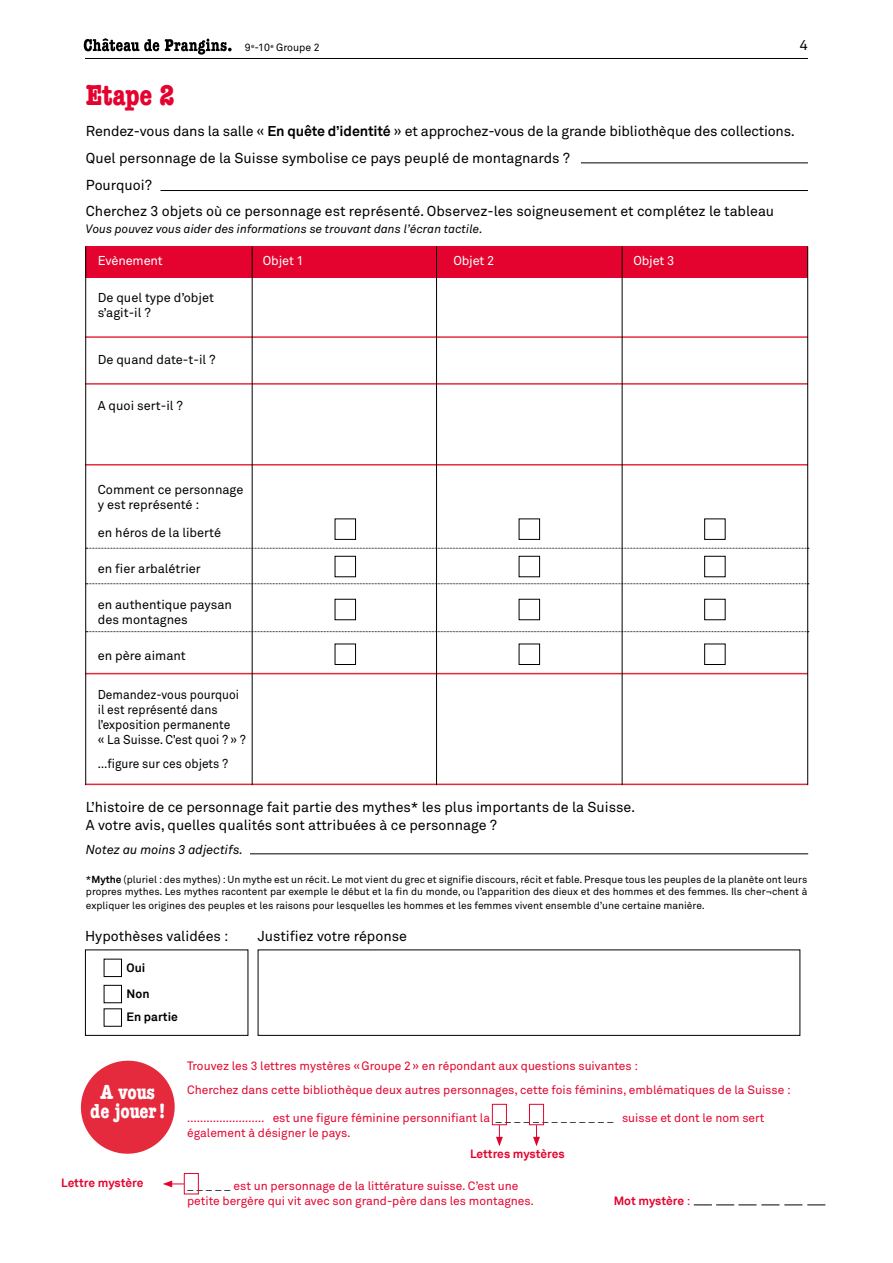
<style>
.page{position:relative;width:893px;height:1263px;background:#fff}
.page>*{position:absolute;margin:0;border:0;box-sizing:border-box;transform-origin:0 0}
.t1{font:700 condensed 30px "American Typewriter";letter-spacing:-.01em;color:#e4032e}
.t2{font:700 condensed 21px/19.5px "American Typewriter";color:#fff;text-align:center}
.t3{font:14.25px/26.5px "Akkurat";color:#000}
.t4{font:12.75px/15px "Akkurat";color:#000}
.t5{font:12.75px/15px "Akkurat";color:#000;scale:.94 1}
.t6{font:12.75px "Akkurat";letter-spacing:-.01em;color:#fff}
.t7{font:italic 500 12.75px "Akkurat";color:#000}
.t8{font:700 12.15px/23.5px "Akkurat";color:#000}
.t9{font:12px/15px "Akkurat";color:#e4032e}
.t10{font:italic 500 12px "Akkurat";color:#000}
.t11{font:700 12px "Akkurat";letter-spacing:-.005em;color:#e4032e}
.t12{font:10.5px "Akkurat";color:#000}
.t13{font:10.2px/12px "Akkurat";color:#000}
.s1{font-weight:700}
.s2{color:#000}
.s3{font-weight:400}
</style>
<div class="page">
<div style="left:85px;top:246px;width:723px;height:32px;background:#e4032e"></div>
<hr style="left:85px;top:336px;width:723px;height:2px;background:#e62a3e">
<hr style="left:85px;top:383px;width:723px;height:2px;background:#e62a3e">
<hr style="left:85px;top:673px;width:723px;height:1px;background:#e62a3e">
<hr style="left:85px;top:783px;width:723px;height:2px;background:#e62a3e">
<hr style="left:85px;top:464px;width:723px;height:1px;background:#e62a3e">
<svg style="left:86px;top:548px;width:723px;height:1px"></svg>
<svg style="left:86px;top:583px;width:723px;height:1px"></svg>
<svg style="left:86px;top:631px;width:723px;height:1px"></svg>
<hr style="left:252px;top:246px;width:1px;height:539px;background:#000">
<hr style="left:85px;top:246px;width:1px;height:539px;background:#000">
<hr style="left:807px;top:246px;width:1px;height:539px;background:#000">
<hr style="left:622px;top:246px;width:1px;height:539px;background:#000">
<hr style="left:436px;top:246px;width:1px;height:539px;background:#000">
<div style="left:335px;top:518px;width:21px;height:22px;border:1px solid #000"></div>
<div style="left:519px;top:518px;width:21px;height:22px;border:1px solid #000"></div>
<div style="left:704px;top:518px;width:21px;height:22px;border:1px solid #000"></div>
<div style="left:335px;top:599px;width:21px;height:21px;border:1px solid #000"></div>
<div style="left:519px;top:599px;width:21px;height:21px;border:1px solid #000"></div>
<div style="left:704px;top:599px;width:21px;height:21px;border:1px solid #000"></div>
<div style="left:335px;top:644px;width:21px;height:21px;border:1px solid #000"></div>
<div style="left:519px;top:644px;width:21px;height:21px;border:1px solid #000"></div>
<div style="left:704px;top:644px;width:21px;height:21px;border:1px solid #000"></div>
<div style="left:335px;top:556px;width:21px;height:21px;border:1px solid #000"></div>
<div style="left:519px;top:556px;width:21px;height:21px;border:1px solid #000"></div>
<div style="left:704px;top:556px;width:21px;height:21px;border:1px solid #000"></div>
<hr style="left:250px;top:853px;width:558px;height:1px;background:#000">
<svg style="left:694px;top:1205px;width:131px;height:1px"></svg>
<svg style="left:80px;top:1060px;width:95px;height:94px"></svg>
<svg style="left:163px;top:1180px;width:21px;height:7px"></svg>
<svg style="left:84px;top:38px;width:75px;height:13px"></svg>
<svg style="left:165px;top:39px;width:67px;height:16px"></svg>
<hr style="left:85px;top:58px;width:723px;height:1px;background:#000">
<hr style="left:581px;top:163px;width:227px;height:1px;background:#000">
<hr style="left:161px;top:190px;width:647px;height:1px;background:#000">
<div style="left:184px;top:1173px;width:15px;height:21px;border:1px solid #e4032e"></div>
<div style="left:492px;top:1104px;width:15px;height:21px;border:1px solid #e4032e"></div>
<div style="left:529px;top:1104px;width:15px;height:21px;border:1px solid #e4032e"></div>
<svg style="left:496px;top:1125px;width:7px;height:21px"></svg>
<svg style="left:533px;top:1125px;width:7px;height:21px"></svg>
<div style="left:85px;top:949px;width:163px;height:87px;border:1px solid #000"></div>
<div style="left:258px;top:949px;width:542px;height:87px;border:1px solid #000"></div>
<div style="left:104px;top:959px;width:18px;height:18px;border:1px solid #000"></div>
<div style="left:104px;top:985px;width:18px;height:18px;border:1px solid #000"></div>
<p class="t12" style="left:245px;top:41px;width:76px">9<sup>e</sup>-10<sup>e</sup> Groupe 2</p>
<p class="t3" style="left:800px;top:32px;width:9px">4</p>
<h1 class="t1" style="left:86px;top:72px;width:90px">Etape 2</h1>
<p class="t3" style="left:86px;top:118px;width:711px">Rendez-vous dans la salle « <span class="s1">En quête d’identité</span> » et approchez-vous de la grande bibliothèque des collections.<br>Quel personnage de la Suisse symbolise ce pays peuplé de montagnards ?<br>Pourquoi?<br>Cherchez 3 objets où ce personnage est représenté. Observez-les soigneusement et complétez le tableau</p>
<p class="t10" style="left:86px;top:221px;width:398px">Vous pouvez vous aider des informations se trouvant dans l’écran tactile.</p>
<p class="t6" style="left:98px;top:254px;width:67px">Evènement</p>
<p class="t6" style="left:263px;top:254px;width:42px">Objet 1</p>
<p class="t6" style="left:453px;top:254px;width:42px">Objet 2</p>
<p class="t6" style="left:633px;top:254px;width:42px">Objet 3</p>
<p class="t4" style="left:98px;top:290px;width:118px">De quel type d’objet s’agit-il ?</p>
<p class="t4" style="left:98px;top:352px;width:119px">De quand date-t-il ?</p>
<p class="t4" style="left:98px;top:398px;width:87px">A quoi sert-il ?</p>
<p class="t4" style="left:98px;top:482px;width:147px">Comment ce personnage y est représenté :</p>
<p class="t4" style="left:98px;top:525px;width:125px">en héros de la liberté</p>
<p class="t4" style="left:98px;top:561px;width:104px">en fier arbalétrier</p>
<p class="t4" style="left:98px;top:597px;width:136px">en authentique paysan des montagnes</p>
<p class="t4" style="left:98px;top:649px;width:90px">en père aimant</p>
<p class="t5" style="left:98px;top:687px;width:159px">Demandez-vous pourquoi il est représenté dans l’exposition permanente<br>« La Suisse. C’est quoi ? » ?</p>
<p class="t5" style="left:98px;top:756px;width:140px">…figure sur ces objets ?</p>
<p class="t3" style="left:86px;top:798px;width:551px;line-height:18px">L’histoire de ce personnage fait partie des mythes* les plus importants de la Suisse.<br>A votre avis, quelles qualités sont attribuées à ce personnage ?</p>
<p class="t7" style="left:86px;top:842px;width:159px">Notez au moins 3 adjectifs.</p>
<p class="t13" style="left:86px;top:874px;width:723px">*<span class="s1">Mythe</span> (pluriel : des mythes) : Un mythe est un récit. Le mot vient du grec et signifie discours, récit et fable. Presque tous les peuples de la planète ont leurs propres mythes. Les mythes racontent par exemple le début et la fin du monde, ou l’apparition des dieux et des hommes et des femmes. Ils cher¬chent à</p>
<p class="t13" style="left:86px;top:900px;width:620px">expliquer les origines des peuples et les raisons pour lesquelles les hommes et les femmes vivent ensemble d’une certaine manière.</p>
<p class="t3" style="left:85px;top:923px;width:145px">Hypothèses validées :</p>
<p class="t3" style="left:258px;top:923px;width:151px">Justifiez votre réponse</p>
<p class="t8" style="left:127px;top:956px;width:20px">Oui</p>
<p class="t8" style="left:127px;top:982px;width:53px">Non<br>En partie</p>
<h2 class="t2" style="left:90px;top:1082px;width:77px">A vous de jouer!</h2>
<p class="t11" style="left:61px;top:1176px;width:84px">Lettre mystère</p>
<p class="t9" style="left:187px;top:1054px;width:605px;line-height:23.5px">Trouvez les 3 lettres mystères «Groupe 2» en répondant aux questions suivantes :<br>Cherchez dans cette bibliothèque deux autres personnages, cette fois féminins, emblématiques de la Suisse :</p>
<p class="t9" style="left:187px;top:1110px;width:579px">…………………… est une figure féminine personnifiant la <span class="s2">_ _ _ _ _ _ _ _ _ _ _ _ _</span> suisse et dont le nom sert également à désigner le pays.</p>
<p class="t11" style="left:470px;top:1146px;width:96px">Lettres mystères</p>
<p class="t9" style="left:187px;top:1178px;width:348px"><span class="s2">_ _ _ _ _</span> est un personnage de la littérature suisse. C’est une petite bergère qui vit avec son grand-père dans les montagnes.</p>
<p class="t11" style="left:614px;top:1193px;width:78px">Mot mystère <span class="s3">:</span></p>
</div>
